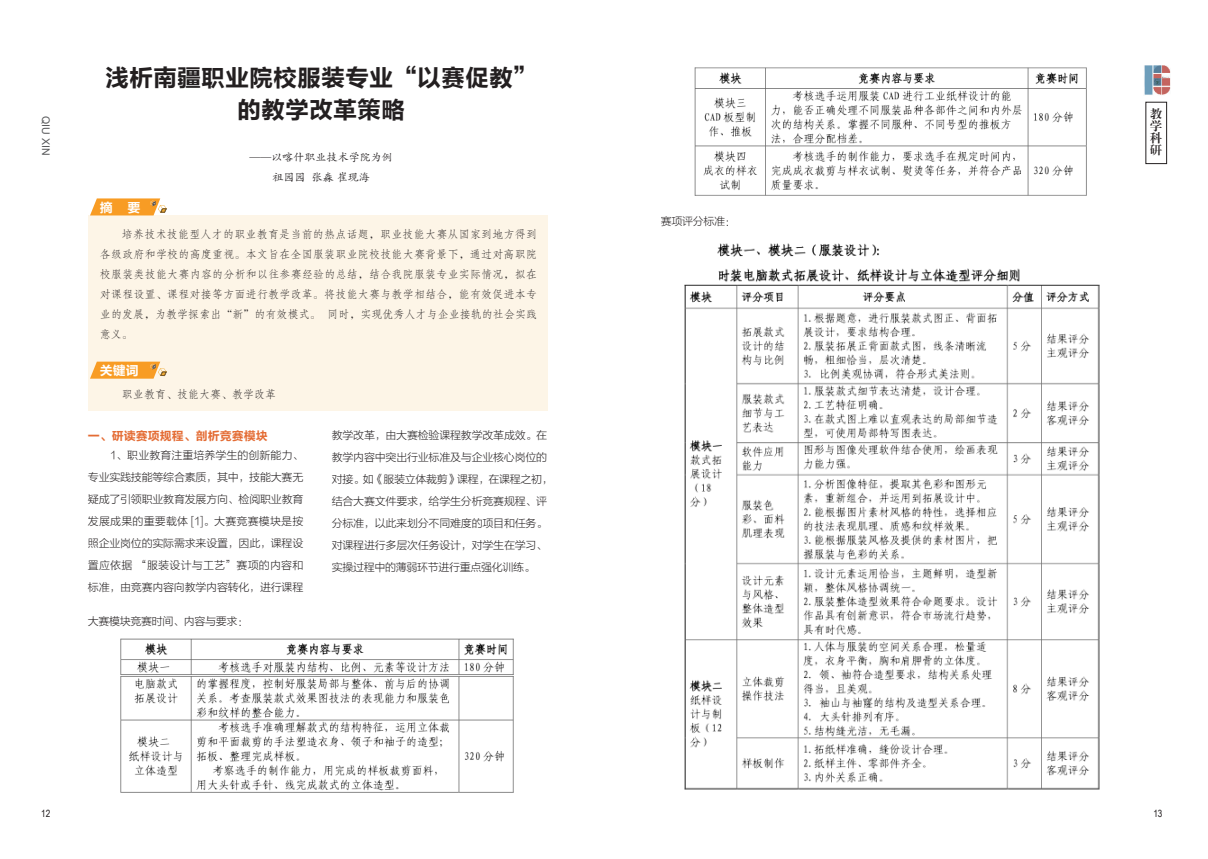
<style>
.page{position:relative;width:1208px;height:859px;background:#fff}
.page>*{position:absolute;margin:0;border:0;box-sizing:border-box;transform-origin:0 0}
.t1{font:24px/32px "FZLTCHK GBK1 0";color:#231f20;text-align:center}
.t2{font:13px "FZLTCHK GBK1 0";color:#fff}
.t3{font:12px "FZLTCHK GBK1 0";color:#e46c34}
.t4{font:12px/12px "FZXBSK GBK1 0";color:#231f20;text-align:justify}
.t5{font:11px/22px "FZLTKHK GBK1 0";letter-spacing:-.02em;color:#231f20;text-align:justify}
.t6{font:11px/20px "FZFSJW GB1 0";letter-spacing:.005em;color:#231f20;text-align:justify}
.t7{font:11px/20px "FZKTK GBK1 0";color:#231f20;text-align:center}
.t8{font:10.6px "Arial";color:#57585a}
.t9{font:10px "Arial Narrow";color:#231f20}
</style>
<div class="page">
<img style="left:1144px;top:65px;width:26px;height:30px">
<div style="left:88px;top:215px;width:459px;height:196px;background:#fdf5e7"></div>
<svg style="left:90px;top:198px;width:77px;height:17px"></svg>
<svg style="left:90px;top:362px;width:77px;height:17px"></svg>
<img style="left:120px;top:638px;width:394px;height:155px">
<img style="left:684px;top:243px;width:416px;height:547px">
<img style="left:694px;top:67px;width:393px;height:129px">
<h1 class="t1" style="left:105px;top:62px;width:433px">浅析南疆职业院校服装专业“以赛促教”的教学改革策略</h1>
<p class="t7" style="left:250px;top:148px;width:144px">——以喀什职业技术学院为例祖园园 张淼 崔现海</p>
<p class="t8" style="left:53px;top:116px;width:41px;rotate:90deg">QIU XIN</p>
<p class="t4" style="left:1150px;top:108px;width:13px">教学科研</p>
<p class="t2" style="left:100px;top:200px;width:42px">摘 要</p>
<p class="t6" style="left:100px;top:225px;width:439px;text-indent:22px">培养技术技能型人才的职业教育是当前的热点话题，职业技能大赛从国家到地方得到各级政府和学校的高度重视。本文旨在全国服装职业院校技能大赛背景下，通过对高职院校服装类技能大赛内容的分析和以往参赛经验的总结，结合我院服装专业实际情况，拟在对课程设置、课程对接等方面进行教学改革。将技能大赛与教学相结合，能有效促进本专业的发展，为教学探索出“新”的有效模式。 同时，实现优秀人才与企业接轨的社会实践意义。</p>
<p class="t2" style="left:100px;top:363px;width:40px">关键词</p>
<p class="t6" style="left:122px;top:385px;width:155px">职业教育、技能大赛、教学改革</p>
<p class="t3" style="left:88px;top:429px;width:181px">一、研读赛项规程、剖析竞赛模块</p>
<p class="t5" style="left:88px;top:444px;width:217px;text-indent:22px">1、职业教育注重培养学生的创新能力、专业实践技能等综合素质，其中，技能大赛无疑成了引领职业教育发展方向、检阅职业教育发展成果的重要载体 [1]。大赛竞赛模块是按照企业岗位的实际需求来设置，因此，课程设置应依据 “服装设计与工艺”赛项的内容和标准，由竞赛内容向教学内容转化，进行课程</p>
<p class="t5" style="left:88px;top:610px;width:162px">大赛模块竞赛时间、内容与要求：</p>
<p class="t5" style="left:332px;top:424px;width:222px;text-align:left">教学改革，由大赛检验课程教学改革成效。在教学内容中突出行业标准及与企业核心岗位的对接。如《服装立体裁剪》课程，在课程之初，结合大赛文件要求，给学生分析竞赛规程、评分标准，以此来划分不同难度的项目和任务。对课程进行多层次任务设计，对学生在学习、实操过程中的薄弱环节进行重点强化训练。</p>
<p class="t5" style="left:660px;top:210px;width:77px">赛项评分标准：</p>
<p class="t9" style="left:41px;top:806px;width:11px">12</p>
<p class="t9" style="left:1153px;top:806px;width:11px">13</p>
</div>
